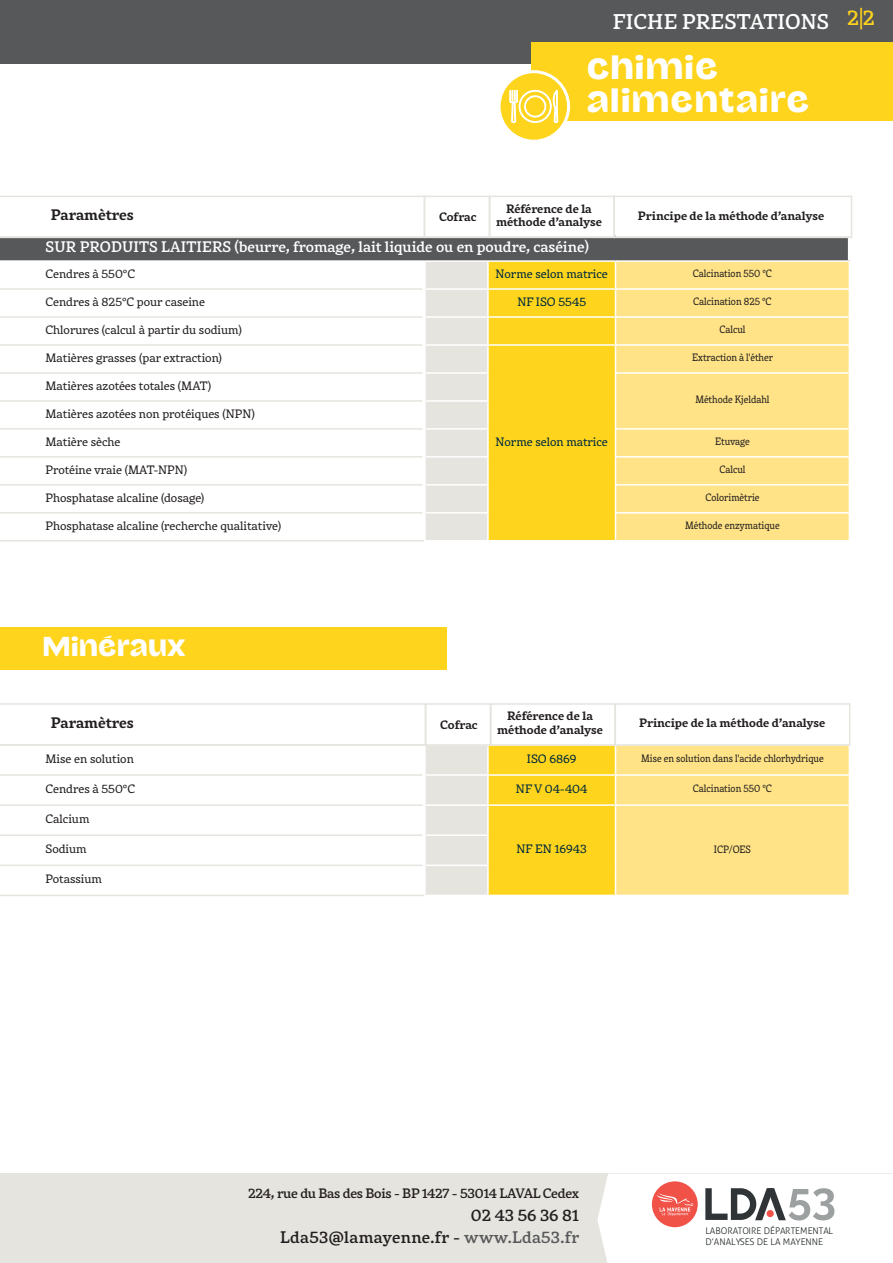
<style>
.page{position:relative;width:893px;height:1263px;background:#fff}
.page>*{position:absolute;margin:0;border:0;box-sizing:border-box;transform-origin:0 0}
.t1{font:500 31.5px/32.7px "Mayenne Sans";letter-spacing:.025em;color:#fff}
.t2{font:25.5px "Mayenne Sans";color:#fff}
.t3{font:500 21px "Rival";letter-spacing:.01em;color:#fff}
.t4{font:500 21px "Rival";color:#fed41d}
.t5{font:500 16.5px/22.5px "Rival";letter-spacing:.02em;color:#231f20;text-align:right}
.t6{font:500 15px "Rival";color:#fff}
.t7{font:700 15px "Rival";color:#231f20}
.t8{font:500 13.5px "Rival";letter-spacing:-.02em;color:#231f20}
.t9{font:12px "Rival";color:#231f20}
.t10{font:700 12px/13.5px "Rival";color:#231f20;text-align:center}
.t11{font:12px "Rival";color:#002b3c}
.t12{font:10.5px "Rival";color:#231f20;scale:.9 1}
.t13{font:300 9.15px/10.9px "Aller";color:#262b2d}
.s1{font-size:24px}
.s2{color:#57585a}
</style>
<div class="page">
<div style="left:0;top:0;width:893px;height:64px;background:#57585a"></div>
<div style="left:0;top:1174px;width:893px;height:89px;background:#e6e4de"></div>
<svg style="left:499px;top:72px;width:70px;height:69px"></svg>
<div style="left:497px;top:70px;width:73px;height:73px;border:3px solid #fff;border-radius:50%"></div>
<svg style="left:509px;top:43px;width:384px;height:80px;background:#fbd42a"></svg>
<svg style="left:597px;top:1174px;width:296px;height:89px;background:#f1e8e7"></svg>
<hr style="left:0;top:895px;width:424px;height:1px;background:#e6e4de">
<div style="left:0;top:627px;width:446px;height:43px;background:#fed41d"></div>
<div style="left:0;top:235px;width:849px;height:26px;background:#57585a"></div>
<div style="left:616px;top:262px;width:233px;height:278px;background:#ffe386"></div>
<hr style="left:0;top:540px;width:424px;height:1px;background:#e6e4de">
<hr style="left:0;top:512px;width:423px;height:1px;background:#e6e4de">
<hr style="left:615px;top:512px;width:235px;height:1px;background:#fff">
<hr style="left:0;top:484px;width:423px;height:2px;background:#e6e4de">
<hr style="left:615px;top:484px;width:235px;height:2px;background:#fff">
<hr style="left:0;top:456px;width:423px;height:2px;background:#e6e4de">
<hr style="left:615px;top:456px;width:235px;height:2px;background:#fff">
<hr style="left:0;top:428px;width:423px;height:2px;background:#e6e4de">
<hr style="left:0;top:400px;width:423px;height:2px;background:#e6e4de">
<hr style="left:615px;top:428px;width:235px;height:2px;background:#fff">
<hr style="left:0;top:372px;width:423px;height:2px;background:#e6e4de">
<hr style="left:615px;top:372px;width:235px;height:2px;background:#fff">
<hr style="left:0;top:344px;width:423px;height:2px;background:#e6e4de">
<hr style="left:615px;top:344px;width:235px;height:2px;background:#fff">
<hr style="left:0;top:316px;width:423px;height:2px;background:#e6e4de">
<hr style="left:615px;top:316px;width:235px;height:2px;background:#fff">
<hr style="left:0;top:288px;width:423px;height:2px;background:#e6e4de">
<hr style="left:615px;top:288px;width:235px;height:2px;background:#fff">
<hr style="left:0;top:260px;width:424px;height:2px;background:#fff">
<hr style="left:424px;top:260px;width:64px;height:2px;background:#fff">
<hr style="left:488px;top:260px;width:127px;height:2px;background:#fff">
<hr style="left:615px;top:260px;width:235px;height:2px;background:#fff">
<svg style="left:426px;top:261px;width:190px;height:280px;background:#f6da62"></svg>
<hr style="left:848px;top:237px;width:3px;height:23px;background:#fff">
<svg style="left:0;top:196px;width:424px;height:42px"></svg>
<svg style="left:0;top:703px;width:850px;height:192px"></svg>
<div style="left:424px;top:196px;width:66px;height:42px;border:2px solid #e6e4de"></div>
<div style="left:425px;top:703px;width:66px;height:43px;border:2px solid #e6e4de"></div>
<div style="left:489px;top:196px;width:126px;height:42px;border:2px solid #e6e4de"></div>
<div style="left:490px;top:703px;width:126px;height:43px;border:2px solid #e6e4de"></div>
<div style="left:613px;top:196px;width:239px;height:42px;border:2px solid #e6e4de"></div>
<div style="left:614px;top:703px;width:236px;height:43px;border:2px solid #e6e4de"></div>
<h3 class="t3" style="left:613px;top:5px;width:218px">FICHE PRESTATIONS</h3>
<h1 class="t1" style="left:587px;top:51px;width:224px">chimie alimentaire</h1>
<h3 class="t4" style="left:847px;top:2px;width:29px">2<span class="s1">|</span>2</h3>
<p class="t7" style="left:51px;top:203px;width:84px">Paramètres</p>
<p class="t10" style="left:439px;top:210px;width:39px">Cofrac</p>
<p class="t10" style="left:496px;top:201px;width:107px">Référence de la méthode d’analyse</p>
<p class="t10" style="left:638px;top:208px;width:188px">Principe de la méthode d’analyse</p>
<p class="t6" style="left:46px;top:235px;width:545px">SUR PRODUITS LAITIERS (beurre, fromage, lait liquide ou en poudre, caséine)</p>
<p class="t9" style="left:46px;top:265px;width:91px">Cendres à 550°C</p>
<p class="t11" style="left:496px;top:265px;width:114px">Norme selon matrice</p>
<p class="t12" style="left:693px;top:266px;width:89px">Calcination 550 °C</p>
<p class="t9" style="left:46px;top:293px;width:161px">Cendres à 825°C pour caseine</p>
<p class="t11" style="left:517px;top:293px;width:70px">NF ISO 5545</p>
<p class="t12" style="left:693px;top:294px;width:89px">Calcination 825 °C</p>
<p class="t9" style="left:46px;top:321px;width:198px">Chlorures (calcul à partir du sodium)</p>
<p class="t12" style="left:719px;top:322px;width:31px">Calcul</p>
<p class="t9" style="left:46px;top:349px;width:178px">Matières grasses (par extraction)</p>
<p class="t12" style="left:692px;top:350px;width:91px">Extraction à l'éther</p>
<p class="t9" style="left:46px;top:377px;width:167px">Matières azotées totales (MAT)</p>
<p class="t12" style="left:695px;top:392px;width:84px">Méthode Kjeldahl</p>
<p class="t9" style="left:46px;top:404px;width:211px">Matières azotées non protéiques (NPN)</p>
<p class="t9" style="left:46px;top:432px;width:76px">Matière sèche</p>
<p class="t12" style="left:715px;top:434px;width:40px">Etuvage</p>
<p class="t9" style="left:46px;top:460px;width:143px">Protéine vraie (MAT-NPN)</p>
<p class="t12" style="left:719px;top:462px;width:31px">Calcul</p>
<p class="t9" style="left:46px;top:488px;width:160px">Phosphatase alcaline (dosage)</p>
<p class="t12" style="left:705px;top:490px;width:62px">Colorimètrie</p>
<p class="t9" style="left:46px;top:516px;width:237px">Phosphatase alcaline (recherche qualitative)</p>
<p class="t12" style="left:685px;top:517px;width:107px">Méthode enzymatique</p>
<p class="t11" style="left:496px;top:432px;width:114px">Norme selon matrice</p>
<h2 class="t2" style="left:43px;top:633px;width:145px">Minéraux</h2>
<p class="t7" style="left:51px;top:710px;width:84px">Paramètres</p>
<p class="t10" style="left:440px;top:717px;width:39px">Cofrac</p>
<p class="t10" style="left:497px;top:709px;width:107px">Référence de la méthode d’analyse</p>
<p class="t10" style="left:639px;top:715px;width:188px">Principe de la méthode d’analyse</p>
<p class="t9" style="left:46px;top:750px;width:90px">Mise en solution</p>
<p class="t11" style="left:527px;top:750px;width:51px">ISO 6869</p>
<p class="t12" style="left:641px;top:751px;width:204px">Mise en solution dans l'acide chlorhydrique</p>
<p class="t9" style="left:46px;top:780px;width:91px">Cendres à 550°C</p>
<p class="t11" style="left:516px;top:780px;width:73px">NF V 04-404</p>
<p class="t12" style="left:693px;top:781px;width:89px">Calcination 550 °C</p>
<p class="t9" style="left:46px;top:810px;width:45px">Calcium</p>
<p class="t9" style="left:46px;top:840px;width:43px">Sodium</p>
<p class="t11" style="left:517px;top:840px;width:72px">NF EN 16943</p>
<p class="t12" style="left:714px;top:841px;width:43px">ICP/OES</p>
<p class="t9" style="left:46px;top:870px;width:58px">Potassium</p>
<p class="t8" style="left:248px;top:1183px;width:332px">224, rue du Bas des Bois - BP 1427 - 53014 LAVAL Cedex</p>
<h3 class="t5" style="left:280px;top:1203px;width:301px">02 43 56 36 81<br>Lda53@lamayenne.fr - <span class="s2">www.Lda53.fr</span></h3>
<p class="t13" style="left:705px;top:1226px;width:129px">LABORATOIRE DÉPARTEMENTAL<br>D’ANALYSES DE LA MAYENNE</p>
</div>
